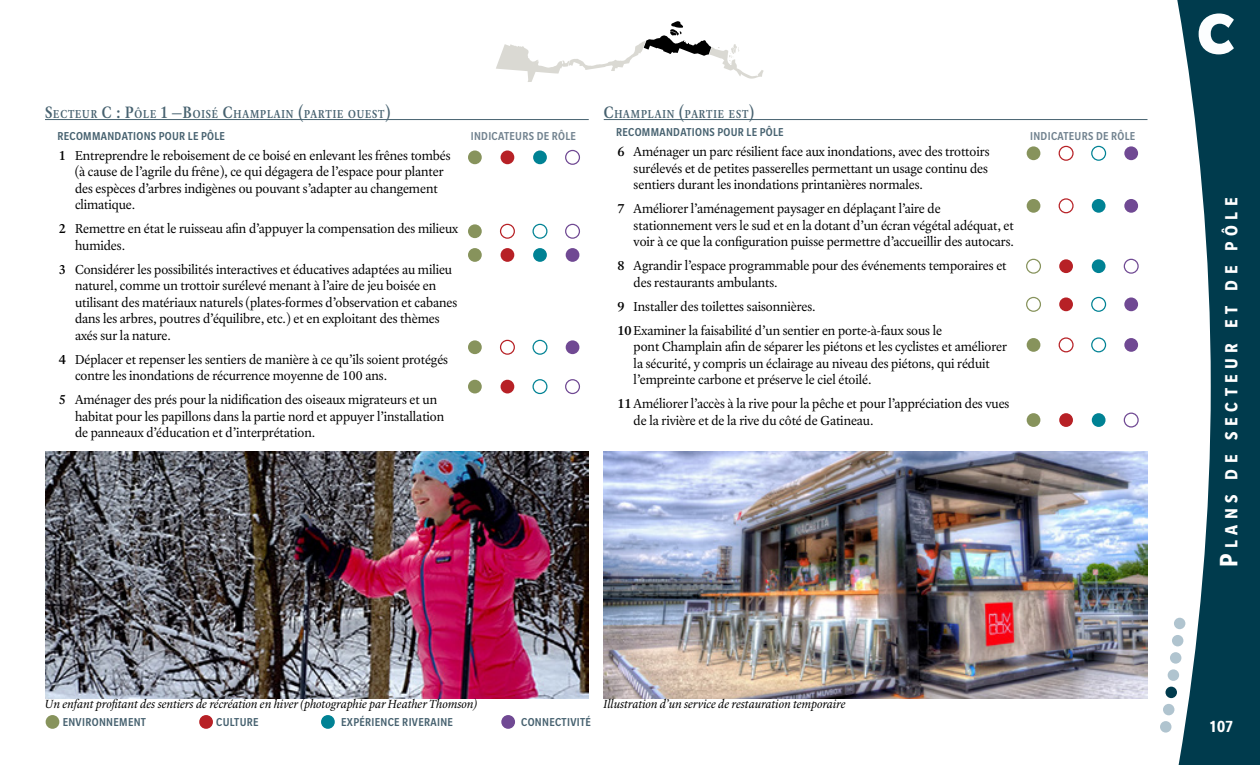
<style>
.page{position:relative;width:1260px;height:765px;background:#fff}
.page>*{position:absolute;margin:0;border:0;box-sizing:border-box;transform-origin:0 0}
.t1{font:900 62.5px "Slate Std";color:#fcfeff}
.t2{font:700 condensed 19.25px "Slate Std";letter-spacing:.285em;color:#fff}
.t3{font:700 condensed 17.5px "Slate Std";color:#fff}
.t4{font:13.75px/16.5px "Laurentian Std";color:#000}
.t5{font:italic 12.5px "Laurentian Std";color:#000}
.t6{font:500 condensed 12.5px "Slate Std";letter-spacing:.025em;color:#46616f}
.t7{font:500 condensed 12.5px "Slate Std";letter-spacing:.025em;color:#70818e}
.t8{font:600 condensed 12.25px "Laurentian Std";letter-spacing:.07em;color:#46616f}
.s1{font-size:17.5px}
.s2{font-weight:600}
.s3{font-size:27.5px}
</style>
<div class="page">
<img style="left:604px;top:451px;width:543px;height:247px">
<img style="left:45px;top:451px;width:544px;height:247px">
<svg style="left:1177px;top:0;width:83px;height:765px;fill:#003b4d"></svg>
<svg style="left:1160px;top:721px;width:12px;height:12px"></svg>
<div style="left:1170px;top:652px;width:11px;height:12px;background:#b0c4cf;border-radius:50%"></div>
<div style="left:1172px;top:635px;width:11px;height:11px;background:#b0c4cf;border-radius:50%"></div>
<div style="left:1168px;top:669px;width:11px;height:12px;background:#b0c4cf;border-radius:50%"></div>
<div style="left:1174px;top:618px;width:11px;height:11px;background:#b0c4cf;border-radius:50%"></div>
<svg style="left:496px;top:21px;width:268px;height:61px"></svg>
<div style="left:1194px;top:8px;width:45px;height:57px;background:#003b4d"></div>
<div style="left:1163px;top:704px;width:11px;height:11px;background:#b0c4cf;border-radius:50%"></div>
<div style="left:1166px;top:687px;width:11px;height:11px;background:#003b4d;border-radius:50%"></div>
<div style="left:46px;top:715px;width:13px;height:14px;background:#87935c;border-radius:50%"></div>
<div style="left:199px;top:715px;width:14px;height:14px;background:#b72126;border-radius:50%"></div>
<div style="left:321px;top:715px;width:14px;height:14px;background:#008294;border-radius:50%"></div>
<div style="left:501px;top:715px;width:14px;height:14px;background:#704993;border-radius:50%"></div>
<div style="left:468px;top:150px;width:14px;height:14px;background:#87935c;border-radius:50%"></div>
<div style="left:501px;top:150px;width:13px;height:14px;background:#b72126;border-radius:50%"></div>
<div style="left:533px;top:150px;width:14px;height:14px;background:#008294;border-radius:50%"></div>
<div style="left:565px;top:150px;width:15px;height:15px;border:1px solid #704993;border-radius:50%"></div>
<div style="left:1027px;top:146px;width:13px;height:14px;background:#87935c;border-radius:50%"></div>
<div style="left:1059px;top:146px;width:15px;height:15px;border:1px solid #b72126;border-radius:50%"></div>
<div style="left:1091px;top:146px;width:15px;height:15px;border:1px solid #008294;border-radius:50%"></div>
<div style="left:1124px;top:146px;width:14px;height:14px;background:#704993;border-radius:50%"></div>
<div style="left:468px;top:224px;width:14px;height:14px;background:#87935c;border-radius:50%"></div>
<div style="left:500px;top:224px;width:15px;height:15px;border:1px solid #b72126;border-radius:50%"></div>
<div style="left:532px;top:224px;width:16px;height:15px;border:1px solid #008294;border-radius:50%"></div>
<div style="left:565px;top:224px;width:15px;height:15px;border:1px solid #704993;border-radius:50%"></div>
<div style="left:1026px;top:259px;width:15px;height:15px;border:1px solid #87935c;border-radius:50%"></div>
<div style="left:1059px;top:259px;width:14px;height:14px;background:#b72126;border-radius:50%"></div>
<div style="left:1092px;top:259px;width:14px;height:14px;background:#008294;border-radius:50%"></div>
<div style="left:1124px;top:259px;width:15px;height:15px;border:1px solid #704993;border-radius:50%"></div>
<div style="left:1027px;top:199px;width:13px;height:14px;background:#87935c;border-radius:50%"></div>
<div style="left:1059px;top:198px;width:15px;height:15px;border:1px solid #b72126;border-radius:50%"></div>
<div style="left:1092px;top:199px;width:14px;height:14px;background:#008294;border-radius:50%"></div>
<div style="left:1124px;top:199px;width:14px;height:14px;background:#704993;border-radius:50%"></div>
<div style="left:1026px;top:297px;width:15px;height:15px;border:1px solid #87935c;border-radius:50%"></div>
<div style="left:1059px;top:297px;width:14px;height:14px;background:#b72126;border-radius:50%"></div>
<div style="left:1091px;top:297px;width:15px;height:15px;border:1px solid #008294;border-radius:50%"></div>
<div style="left:1124px;top:297px;width:14px;height:14px;background:#704993;border-radius:50%"></div>
<div style="left:1027px;top:338px;width:13px;height:14px;background:#87935c;border-radius:50%"></div>
<div style="left:1059px;top:337px;width:15px;height:15px;border:1px solid #b72126;border-radius:50%"></div>
<div style="left:1091px;top:337px;width:15px;height:15px;border:1px solid #008294;border-radius:50%"></div>
<div style="left:1124px;top:338px;width:14px;height:14px;background:#704993;border-radius:50%"></div>
<div style="left:1027px;top:413px;width:13px;height:14px;background:#87935c;border-radius:50%"></div>
<div style="left:1059px;top:413px;width:14px;height:14px;background:#b72126;border-radius:50%"></div>
<div style="left:1092px;top:413px;width:14px;height:14px;background:#008294;border-radius:50%"></div>
<div style="left:1124px;top:413px;width:15px;height:15px;border:1px solid #704993;border-radius:50%"></div>
<div style="left:468px;top:248px;width:14px;height:14px;background:#87935c;border-radius:50%"></div>
<div style="left:501px;top:248px;width:13px;height:14px;background:#b72126;border-radius:50%"></div>
<div style="left:533px;top:248px;width:14px;height:14px;background:#008294;border-radius:50%"></div>
<div style="left:566px;top:248px;width:13px;height:14px;background:#704993;border-radius:50%"></div>
<div style="left:468px;top:380px;width:14px;height:13px;background:#87935c;border-radius:50%"></div>
<div style="left:501px;top:380px;width:13px;height:13px;background:#b72126;border-radius:50%"></div>
<div style="left:532px;top:379px;width:16px;height:15px;border:1px solid #008294;border-radius:50%"></div>
<div style="left:565px;top:379px;width:15px;height:15px;border:1px solid #704993;border-radius:50%"></div>
<div style="left:468px;top:340px;width:14px;height:14px;background:#87935c;border-radius:50%"></div>
<div style="left:500px;top:340px;width:15px;height:15px;border:1px solid #b72126;border-radius:50%"></div>
<div style="left:532px;top:340px;width:16px;height:15px;border:1px solid #008294;border-radius:50%"></div>
<div style="left:566px;top:340px;width:13px;height:14px;background:#704993;border-radius:50%"></div>
<hr style="left:45px;top:119px;width:544px;height:1px;background:#46616f">
<hr style="left:604px;top:119px;width:544px;height:1px;background:#46616f">
<p class="t8" style="left:45px;top:107px;width:347px"><span class="s1">S</span>ECTEUR <span class="s1">C : P</span>ÔLE <span class="s1">1 —B</span>OISÉ <span class="s1">C</span>HAMPLAIN <span class="s1">(</span>PARTIE OUEST<span class="s1">)</span></p>
<p class="t8" style="left:604px;top:107px;width:152px"><span class="s1">C</span>HAMPLAIN <span class="s1">(</span>PARTIE EST<span class="s1">)</span></p>
<p class="t7" style="left:471px;top:129px;width:107px">INDICATEURS DE RÔLE</p>
<p class="t7" style="left:1030px;top:129px;width:107px">INDICATEURS DE RÔLE</p>
<p class="t6" style="left:616px;top:125px;width:169px">RECOMMANDATIONS POUR LE PÔLE</p>
<p class="t4" style="left:634px;top:144px;width:357px;text-align:justify;text-indent:-16px"><span class="s2">6</span> Aménager un parc résilient face aux inondations, avec des trottoirs surélevés et de petites passerelles permettant un usage continu des sentiers durant les inondations printanières normales.</p>
<p class="t4" style="left:634px;top:201px;width:382px;text-indent:-16px"><span class="s2">7</span> Améliorer l’aménagement paysager en déplaçant l’aire de stationnement vers le sud et en la dotant d’un écran végétal adéquat, et voir à ce que la configuration puisse permettre d’accueillir des autocars.</p>
<p class="t4" style="left:634px;top:258px;width:374px;text-indent:-16px"><span class="s2">8</span> Agrandir l’espace programmable pour des événements temporaires et des restaurants ambulants.</p>
<p class="t4" style="left:617px;top:294px;width:326px;line-height:24px"><span class="s2">9</span> Installer des toilettes saisonnières.<br><span class="s2">10</span> Examiner la faisabilité d’un sentier en porte-à-faux sous le</p>
<p class="t4" style="left:634px;top:339px;width:375px">pont Champlain afin de séparer les piétons et les cyclistes et améliorer la sécurité, y compris un éclairage au niveau des piétons, qui réduit l’empreinte carbone et préserve le ciel étoilé.</p>
<p class="t4" style="left:634px;top:396px;width:377px;text-indent:-16px"><span class="s2">11</span>Améliorer l’accès à la rive pour la pêche et pour l’appréciation des vues de la rivière et de la rive du côté de Gatineau.</p>
<p class="t6" style="left:58px;top:129px;width:169px">RECOMMANDATIONS POUR LE PÔLE</p>
<p class="t4" style="left:75px;top:147px;width:377px;text-indent:-16px"><span class="s2">1</span> Entreprendre le reboisement de ce boisé en enlevant les frênes tombés (à cause de l’agrile du frêne), ce qui dégagera de l’espace pour planter des espèces d’arbres indigènes ou pouvant s’adapter au changement climatique.</p>
<p class="t4" style="left:75px;top:221px;width:385px;text-indent:-16px"><span class="s2">2</span> Remettre en état le ruisseau afin d’appuyer la compensation des milieux humides.</p>
<p class="t4" style="left:75px;top:261px;width:384px;text-indent:-16px"><span class="s2">3</span> Considérer les possibilités interactives et éducatives adaptées au milieu naturel, comme un trottoir surélevé menant à l’aire de jeu boisée en utilisant des matériaux naturels (plates-formes d’observation et cabanes dans les arbres, poutres d’équilibre, etc.) et en exploitant des thèmes axés sur la nature.</p>
<p class="t4" style="left:75px;top:351px;width:375px;text-indent:-16px"><span class="s2">4</span> Déplacer et repenser les sentiers de manière à ce qu’ils soient protégés contre les inondations de récurrence moyenne de 100 ans.</p>
<p class="t4" style="left:75px;top:392px;width:371px;text-indent:-16px"><span class="s2">5</span> Aménager des prés pour la nidification des oiseaux migrateurs et un habitat pour les papillons dans la partie nord et appuyer l’installation de panneaux d’éducation et d’interprétation.</p>
<p class="t5" style="left:45px;top:697px;width:434px">Un enfant profitant des sentiers de récréation en hiver (photographie par Heather Thomson)</p>
<p class="t5" style="left:604px;top:697px;width:243px">Illustration d’un service de restauration temporaire</p>
<p class="t6" style="left:63px;top:715px;width:85px">ENVIRONNEMENT</p>
<p class="t6" style="left:216px;top:715px;width:44px">CULTURE</p>
<p class="t6" style="left:341px;top:715px;width:113px">EXPÉRIENCE RIVERAINE</p>
<p class="t6" style="left:521px;top:715px;width:71px">CONNECTIVITÉ</p>
<h1 class="t1" style="left:1197px;top:0;width:38px">C</h1>
<h2 class="t2" style="left:1221px;top:567px;width:371px;rotate:-90deg"><span class="s3">P</span>lans de secteur et de pôle</h2>
<p class="t3" style="left:1209px;top:718px;width:26px">107</p>
</div>
